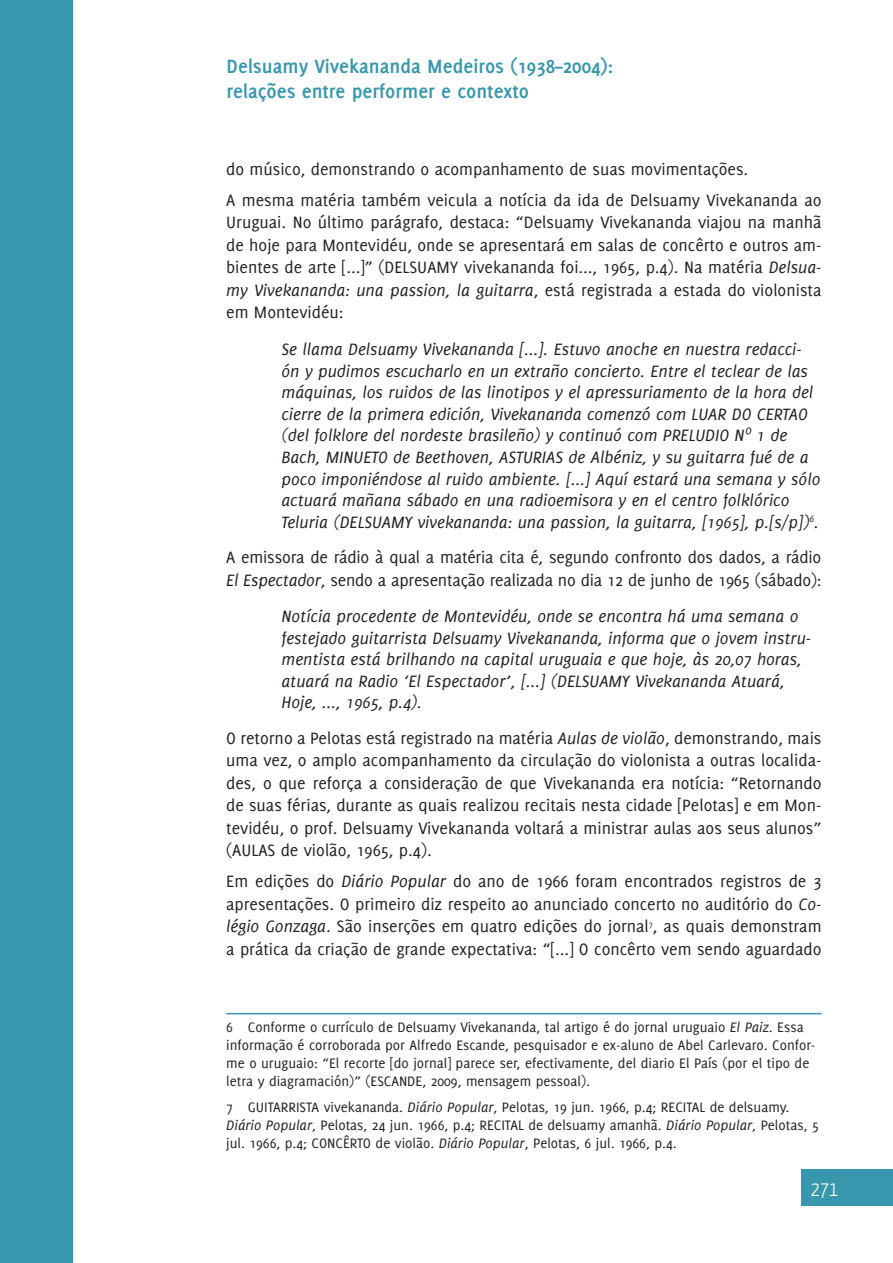
<style>
.page{position:relative;width:893px;height:1263px;background:#fff}
.page>*{position:absolute;margin:0;border:0;box-sizing:border-box;transform-origin:0 0}
.t1{font:700 21px/25.2px "Delicious";color:#3897ac}
.t2{font:300 21px "Yanone Kaffeesatz";color:#fff}
.t3{font:18px/22.5px "Delicious";color:#231f20;text-align:justify}
.t4{font:italic 18px/21.6px "Delicious";color:#231f20}
.t5{font:15px/18px "Delicious";color:#231f20}
.s1{font-style:italic}
</style>
<div class="page">
<div style="left:0;top:0;width:72px;height:1263px;background:#3897ac"></div>
<div style="left:802px;top:1170px;width:91px;height:36px;background:#3897ac"></div>
<hr style="left:226px;top:1013px;width:595px;height:1px;background:#3897ac">
<p class="t1" style="left:227px;top:53px;width:388px">Delsuamy Vivekananda Medeiros (1938–2004): relações entre performer e contexto</p>
<p class="t3" style="left:226px;top:153px;width:597px;line-height:31px">do músico, demonstrando o acompanhamento de suas movimentações.<br>A mesma matéria também veicula a notícia da ida de Delsuamy Vivekananda ao</p>
<p class="t3" style="left:226px;top:211px;width:597px">Uruguai. No último parágrafo, destaca: “Delsuamy Vivekananda viajou na manhã de hoje para Montevidéu, onde se apresentará em salas de concêrto e outros am&shy;bientes de arte [...]” (DELSUAMY vivekananda foi..., 1965, p.4). Na matéria <span class="s1">Delsua&shy;my Vivekananda: una passion, la guitarra</span>, está registrada a estada do violonista em Montevidéu:</p>
<p class="t4" style="left:281px;top:338px;width:540px">Se llama Delsuamy Vivekananda [...]. Estuvo anoche en nuestra redacci&shy;ón y pudimos escucharlo en un extraño concierto. Entre el teclear de las máquinas, los ruidos de las linotipos y el apressuriamento de la hora del cierre de la primera edición, Vivekananda comenzó com LUAR DO CERTAO (del folklore del nordeste brasileño) y continuó com PRELUDIO Nº 1 de Bach, MINUETO de Beethoven, ASTURIAS de Albéniz, y su guitarra fué de a poco imponiéndose al ruido ambiente. [...] Aquí estará una semana y sólo actuará mañana sábado en una radioemisora y en el centro folklórico Teluria (DELSUAMY vivekananda: una passion, la guitarra, [1965], p.[s/p])<sup>6</sup>.</p>
<p class="t3" style="left:226px;top:546px;width:597px">A emissora de rádio à qual a matéria cita é, segundo confronto dos dados, a rádio<br><span class="s1">El Espectador</span>, sendo a apresentação realizada no dia 12 de junho de 1965 (sábado):</p>
<p class="t4" style="left:281px;top:605px;width:531px">Notícia procedente de Montevidéu, onde se encontra há uma semana o festejado guitarrista Delsuamy Vivekananda, informa que o jovem instru&shy;mentista está brilhando na capital uruguaia e que hoje, às 20,07 horas, atuará na Radio ‘El Espectador’, [...] (DELSUAMY Vivekananda Atuará, Hoje, ..., 1965, p.4).</p>
<p class="t3" style="left:226px;top:726px;width:597px">O retorno a Pelotas está registrado na matéria <span class="s1">Aulas de violão</span>, demonstrando, mais uma vez, o amplo acompanhamento da circulação do violonista a outras localida&shy;des, o que reforça a consideração de que Vivekananda era notícia: “Retornando de suas férias, durante as quais realizou recitais nesta cidade [Pelotas] e em Mon&shy;tevidéu, o prof. Delsuamy Vivekananda voltará a ministrar aulas aos seus alunos” (AULAS de violão, 1965, p.4).</p>
<p class="t3" style="left:226px;top:870px;width:597px">Em edições do <span class="s1">Diário Popular</span> do ano de 1966 foram encontrados registros de 3 apresentações. O primeiro diz respeito ao anunciado concerto no auditório do <span class="s1">Co&shy;légio Gonzaga</span>. São inserções em quatro edições do jornal<sup>7</sup>, as quais demonstram a prática da criação de grande expectativa: “[...] O concêrto vem sendo aguardado</p>
<p class="t5" style="left:226px;top:1017px;width:591px">6 Conforme o currículo de Delsuamy Vivekananda, tal artigo é do jornal uruguaio <span class="s1">El Paiz</span>. Essa informação é corroborada por Alfredo Escande, pesquisador e ex-aluno de Abel Carlevaro. Confor&shy;me o uruguaio: “El recorte [do jornal] parece ser, efectivamente, del diario El País (por el tipo de letra y diagramación)” (ESCANDE, 2009, mensagem pessoal).</p>
<p class="t5" style="left:226px;top:1098px;width:594px">7 GUITARRISTA vivekananda. <span class="s1">Diário Popular</span>, Pelotas, 19 jun. 1966, p.4; RECITAL de delsuamy.<br><span class="s1">Diário Popular</span>, Pelotas, 24 jun. 1966, p.4; RECITAL de delsuamy amanhã. <span class="s1">Diário Popular</span>, Pelotas, 5 jul. 1966, p.4; CONCÊRTO de violão. <span class="s1">Diário Popular</span>, Pelotas, 6 jul. 1966, p.4.</p>
<p class="t2" style="left:811px;top:1176px;width:29px">271</p>
</div>
